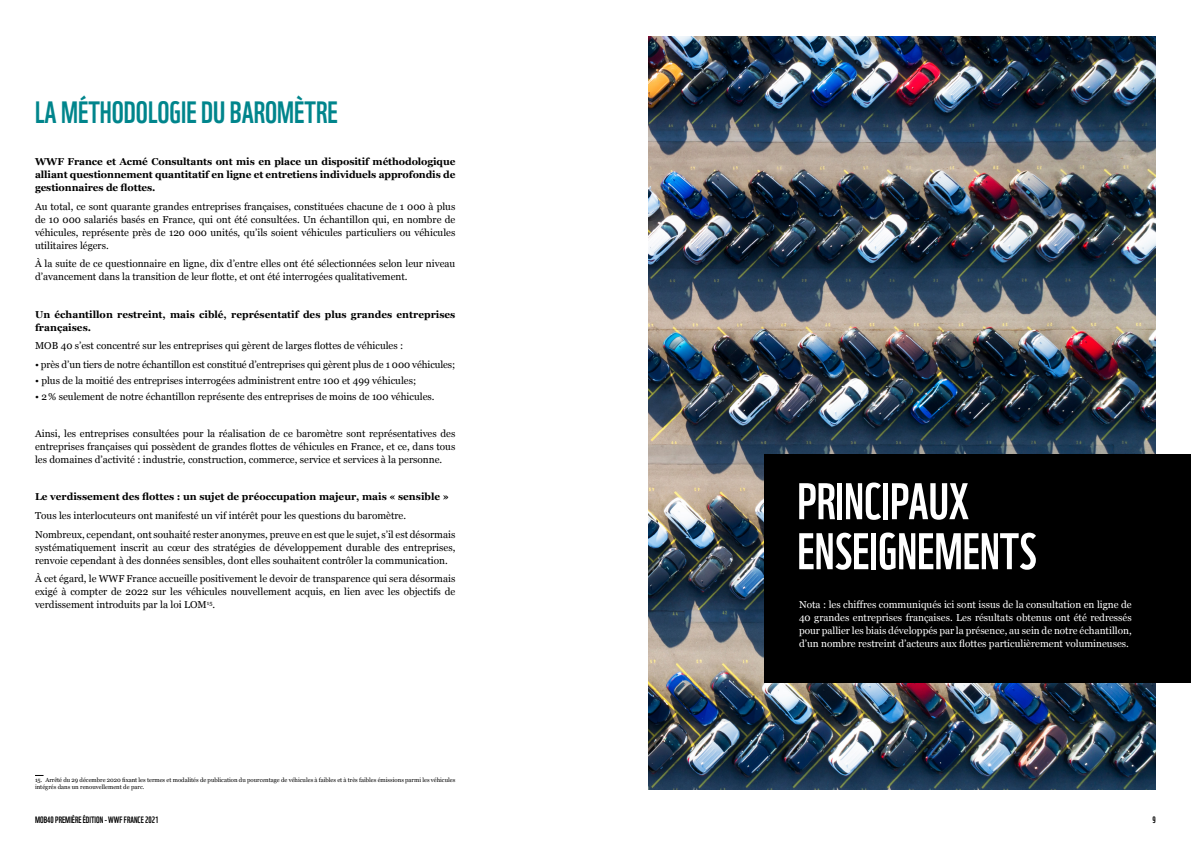
<style>
.page{position:relative;width:1191px;height:842px;background:#fff}
.page>*{position:absolute;margin:0;border:0;box-sizing:border-box;transform-origin:0 0}
.t1{font:50px/50px "WWF";color:#fff}
.t2{font:30px "WWF";color:#00858c}
.t3{font:10px/13px "Georgia";color:#000;text-align:justify}
.t4{font:700 10px/13px "Georgia";color:#000;text-align:justify}
.t5{font:10px/13px "Georgia";color:#fff;text-align:justify}
.t6{font:9px "WWF";color:#000}
.t7{font:6px/7px "Georgia";color:#000}
</style>
<div class="page">
<img style="left:648px;top:37px;width:508px;height:752px">
<div style="left:764px;top:454px;width:427px;height:229px;background:#000"></div>
<h2 class="t2" style="left:35px;top:88px;width:304px">LA MÉTHODOLOGIE DU BAROMÈTRE</h2>
<p class="t4" style="left:35px;top:154px;width:422px">WWF France et Acmé Consultants ont mis en place un dispositif méthodologique alliant questionnement quantitatif en ligne et entretiens individuels approfondis de gestionnaires de flottes.</p>
<p class="t3" style="left:35px;top:199px;width:422px">Au total, ce sont quarante grandes entreprises françaises, constituées chacune de 1 000 à plus de 10 000 salariés basés en France, qui ont été consultées. Un échantillon qui, en nombre de véhicules, représente près de 120 000 unités, qu’ils soient véhicules particuliers ou véhicules utilitaires légers.</p>
<p class="t3" style="left:35px;top:257px;width:422px">À la suite de ce questionnaire en ligne, dix d’entre elles ont été sélectionnées selon leur niveau d’avancement dans la transition de leur flotte, et ont été interrogées qualitativement.</p>
<p class="t4" style="left:35px;top:307px;width:422px">Un échantillon restreint, mais ciblé, représentatif des plus grandes entreprises françaises.</p>
<p class="t3" style="left:35px;top:339px;width:370px">MOB 40 s’est concentré sur les entreprises qui gèrent de larges flottes de véhicules :</p>
<p class="t3" style="left:35px;top:358px;width:422px">• près d’un tiers de notre échantillon est constitué d’entreprises qui gèrent plus de 1 000 véhicules;</p>
<p class="t3" style="left:35px;top:373px;width:383px">• plus de la moitié des entreprises interrogées administrent entre 100 et 499 véhicules;</p>
<p class="t3" style="left:35px;top:389px;width:401px">• 2% seulement de notre échantillon représente des entreprises de moins de 100 véhicules.</p>
<p class="t3" style="left:35px;top:427px;width:422px">Ainsi, les entreprises consultées pour la réalisation de ce baromètre sont représentatives des entreprises françaises qui possèdent de grandes flottes de véhicules en France, et ce, dans tous les domaines d’activité : industrie, construction, commerce, service et services à la personne.</p>
<p class="t4" style="left:35px;top:490px;width:415px">Le verdissement des flottes : un sujet de préoccupation majeur, mais « sensible »</p>
<p class="t3" style="left:35px;top:506px;width:422px;line-height:18.7px">Tous les interlocuteurs ont manifesté un vif intérêt pour les questions du baromètre.<br>Nombreux, cependant, ont souhaité rester anonymes, preuve en est que le sujet, s’il est désormais</p>
<p class="t3" style="left:35px;top:540px;width:422px">systématiquement inscrit au cœur des stratégies de développement durable des entreprises, renvoie cependant à des données sensibles, dont elles souhaitent contrôler la communication.</p>
<p class="t3" style="left:35px;top:572px;width:422px">À cet égard, le WWF France accueille positivement le devoir de transparence qui sera désormais exigé à compter de 2022 sur les véhicules nouvellement acquis, en lien avec les objectifs de verdissement introduits par la loi LOM<sup>15</sup>.</p>
<p class="t7" style="left:35px;top:777px;width:422px">15. Arrêté du 29 décembre 2020 fixant les termes et modalités de publication du pourcentage de véhicules à faibles et à très faibles émissions parmi les véhicules intégrés dans un renouvellement de parc.</p>
<h1 class="t1" style="left:797px;top:471px;width:241px">PRINCIPAUX<br>ENSEIGNEMENTS</h1>
<p class="t5" style="left:799px;top:598px;width:334px">Nota : les chiffres communiqués ici sont issus de la consultation en ligne de 40 grandes entreprises françaises. Les résultats obtenus ont été redressés pour pallier les biais développés par la présence, au sein de notre échantillon, d’un nombre restreint d’acteurs aux flottes particulièrement volumineuses.</p>
<p class="t6" style="left:35px;top:813px;width:125px">MOB40 PREMIÈRE ÉDITION - WWF FRANCE 2021</p>
<p class="t6" style="left:1152px;top:813px;width:5px">9</p>
</div>
